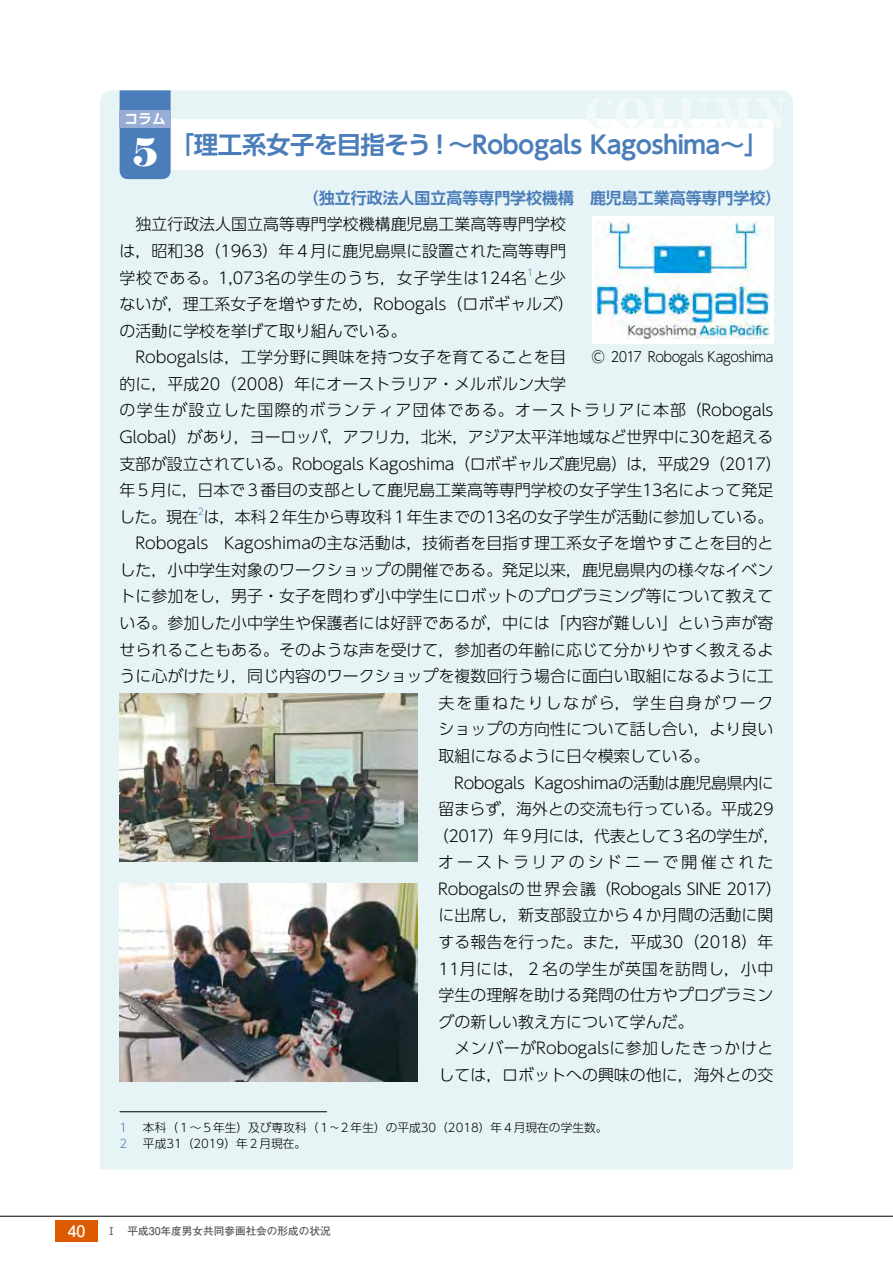
<style>
.page{position:relative;width:893px;height:1263px;background:#fff}
.page>*{position:absolute;margin:0;border:0;box-sizing:border-box;transform-origin:0 0}
.t1{font:800 41.4px "Modern Two Sxtn ITC Std";color:#fff}
.t2{font:700 24.45px "UD Shin Go Pr 6 De";letter-spacing:-.02em;color:#4a7db9}
.t3{font:300 15.9px/26.5px "UD Shin Go Pr 6";color:#000}
.t4{font:300 15.9px "UD Shin Go Pr 6";letter-spacing:-.02em;color:#000}
.t5{font:300 15.9px "UD Shin Go Pr 6";letter-spacing:-.045em;color:#000}
.t6{font:300 15.9px "UD Shin Go Pr 6";letter-spacing:.03em;color:#000}
.t7{font:300 15.9px "UD Shin Go Pr 6";letter-spacing:.04em;color:#000}
.t8{font:300 15.9px "UD Shin Go Pr 6";letter-spacing:.12em;color:#000}
.t9{font:300 15.9px "UD Shin Go Pr 6";letter-spacing:.185em;color:#000}
.t10{font:700 15.9px "Futo Go B101 Pr 6";color:#fff}
.t11{font:300 13.8px "UD Shin Go Pr 6";letter-spacing:-.035em;color:#000;scale:.93 1}
.t12{font:700 13.8px "UD Shin Go Pr 6 De";color:#fff}
.t13{font:300 11.7px "UD Shin Go Pr 6";color:#000}
.t14{font:300 11.7px "UD Shin Go Pr 6";color:#4a7db9}
.t15{font:700 10.65px "Futo Go B101 Pr 6";color:#595757}
.t16{font:300 9.3px "UD Shin Go Pr 6";color:#4a7db9}
.s1{font-family:"UD Shin Go Pr 6 De";font-weight:700;color:#4a7db9}
</style>
<div class="page">
<div style="left:100px;top:90px;width:693px;height:1079px;background:#e7f4f5"></div>
<svg style="left:120px;top:90px;width:653px;height:89px"></svg>
<div style="left:120px;top:110px;width:51px;height:17px;background:#98add5"></div>
<hr style="left:120px;top:1111px;width:207px;height:1px;background:#000">
<img style="left:120px;top:694px;width:297px;height:167px">
<img style="left:120px;top:883px;width:297px;height:199px">
<div style="left:592px;top:216px;width:181px;height:128px;background:#fff"></div>
<img style="left:596px;top:222px;width:173px;height:117px">
<hr style="left:0;top:1216px;width:893px;height:1px;background:#000">
<div style="left:55px;top:1220px;width:43px;height:22px;background:#dd5a00"></div>
<p class="t12" style="left:124px;top:107px;width:43px">コラム</p>
<p class="t2" style="left:170px;top:125px;width:600px">「理工系女子を目指そう！～Robogals Kagoshima～」</p>
<p class="t3" style="left:120px;top:184px;width:663px;text-indent:183px"><span class="s1">（独立行政法人国立高等専門学校機構　鹿児島工業高等専門学校）</span>　独立行政法人国立高等専門学校機構鹿児島工業高等専門学校<br>は，昭和38（1963）年４月に鹿児島県に設置された高等専門<br>学校である。1,073名の学生のうち，女子学生は124名と少</p>
<p class="t1" style="left:132px;top:128px;width:28px">5</p>
<p class="t16" style="left:527px;top:265px;width:8px">1</p>
<p class="t3" style="left:119px;top:290px;width:664px">ないが，理工系女子を増やすため，Robogals（ロボギャルズ）<br>の活動に学校を挙げて取り組んでいる。<br>　Robogalsは，工学分野に興味を持つ女子を育てることを目<br>的に，平成20（2008）年にオーストラリア・メルボルン大学<br>の学生が設立した国際的ボランティア団体である。オーストラリアに本部（Robogals Global）があり，ヨーロッパ，アフリカ，北米，アジア太平洋地域など世界中に30を超える支部が設立されている。Robogals Kagoshima（ロボギャルズ鹿児島）は，平成29（2017）年５月に，日本で３番目の支部として鹿児島工業高等専門学校の女子学生13名によって発足した。現在は，本科２年生から専攻科１年生までの13名の女子学生が活動に参加している。</p>
<p class="t11" style="left:592px;top:346px;width:197px">Ⓒ 2017 Robogals Kagoshima</p>
<p class="t16" style="left:198px;top:504px;width:8px">2</p>
<p class="t3" style="left:120px;top:529px;width:655px">　Robogals Kagoshimaの主な活動は，技術者を目指す理工系女子を増やすことを目的と</p>
<p class="t3" style="left:120px;top:556px;width:655px">した，小中学生対象のワークショップの開催である。発足以来，鹿児島県内の様々なイベン</p>
<p class="t3" style="left:120px;top:583px;width:655px">トに参加をし，男子・女子を問わず小中学生にロボットのプログラミング等について教えて</p>
<p class="t3" style="left:120px;top:609px;width:655px">いる。参加した小中学生や保護者には好評であるが，中には「内容が難しい」という声が寄</p>
<p class="t3" style="left:120px;top:636px;width:655px">せられることもある。そのような声を受けて，参加者の年齢に応じて分かりやすく教えるよ</p>
<p class="t3" style="left:120px;top:662px;width:655px">うに心がけたり，同じ内容のワークショップを複数回行う場合に面白い取組になるように工</p>
<p class="t8" style="left:438px;top:690px;width:336px">夫を重ねたりしながら，学生自身がワーク</p>
<p class="t3" style="left:438px;top:715px;width:336px">ショップの方向性について話し合い，より良い</p>
<p class="t3" style="left:438px;top:742px;width:273px">取組になるように日々模索している。</p>
<p class="t4" style="left:454px;top:770px;width:321px">Robogals Kagoshimaの活動は鹿児島県内に</p>
<p class="t3" style="left:438px;top:795px;width:337px">留まらず，海外との交流も行っている。平成29</p>
<p class="t5" style="left:433px;top:823px;width:348px">（2017）年９月には，代表として３名の学生が，</p>
<p class="t9" style="left:438px;top:849px;width:337px">オーストラリアのシドニーで開催された</p>
<p class="t3" style="left:438px;top:875px;width:345px">Robogalsの世界会議（Robogals SINE 2017）</p>
<p class="t3" style="left:439px;top:901px;width:336px">に出席し，新支部設立から４か月間の活動に関</p>
<p class="t3" style="left:439px;top:928px;width:336px">する報告を行った。また，平成30（2018）年</p>
<p class="t7" style="left:439px;top:956px;width:336px">11月には，２名の学生が英国を訪問し，小中</p>
<p class="t3" style="left:439px;top:981px;width:336px">学生の理解を助ける発問の仕方やプログラミン</p>
<p class="t3" style="left:439px;top:1008px;width:257px">グの新しい教え方について学んだ。</p>
<p class="t6" style="left:439px;top:1035px;width:336px">　メンバーがRobogalsに参加したきっかけと</p>
<p class="t3" style="left:439px;top:1061px;width:336px">しては，ロボットへの興味の他に，海外との交</p>
<p class="t14" style="left:120px;top:1118px;width:9px">1</p>
<p class="t13" style="left:143px;top:1118px;width:466px">本科（１～５年生）及び専攻科（１~２年生）の平成30（2018）年４月現在の学生数。</p>
<p class="t14" style="left:120px;top:1134px;width:9px">2</p>
<p class="t13" style="left:143px;top:1134px;width:165px">平成31（2019）年２月現在。</p>
<p class="t10" style="left:68px;top:1218px;width:19px">40</p>
<p class="t15" style="left:106px;top:1222px;width:226px">Ⅰ　平成30年度男女共同参画社会の形成の状況</p>
</div>
